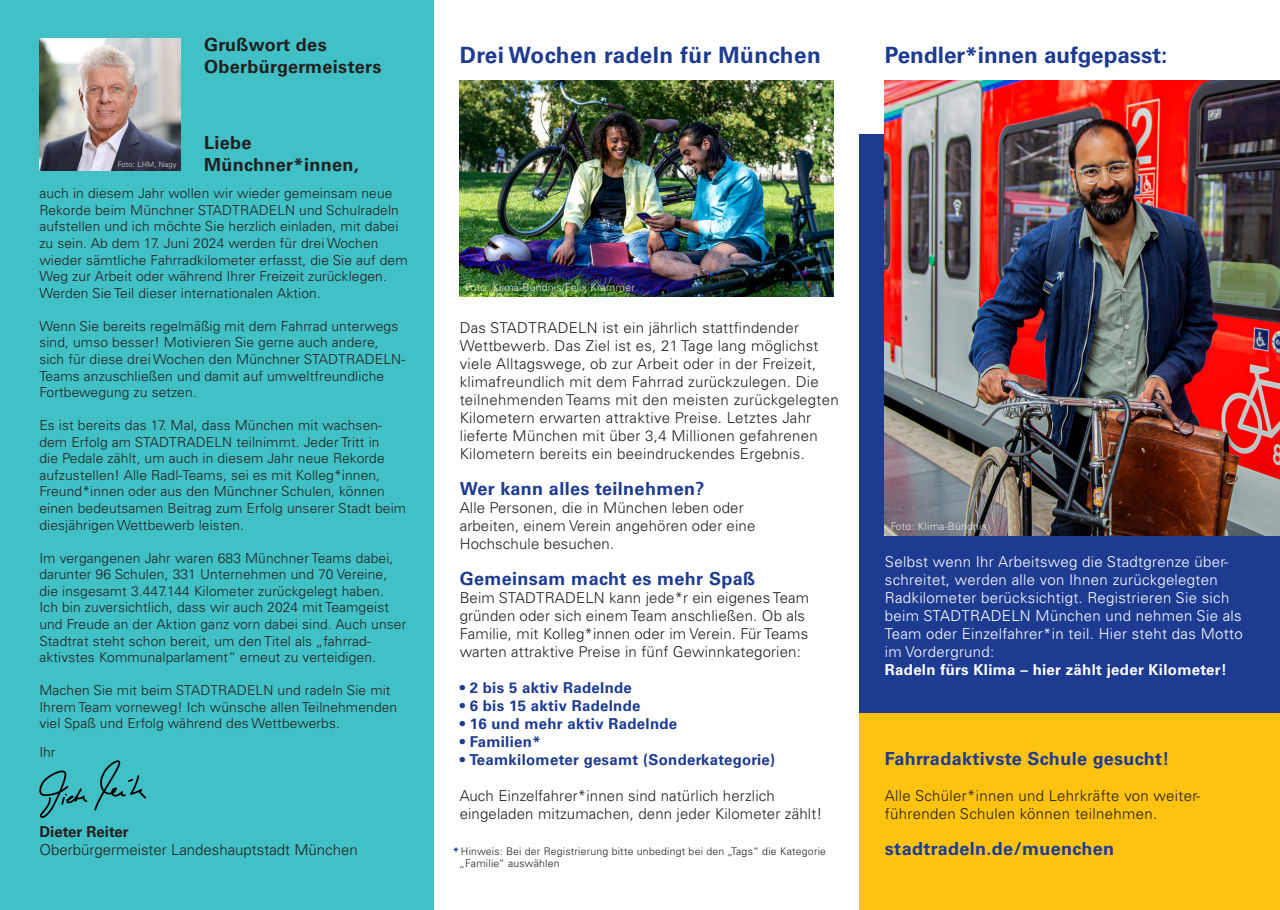
<style>
.page{position:relative;width:1280px;height:910px;background:#fff}
.page>*{position:absolute;margin:0;border:0;box-sizing:border-box;transform-origin:0 0}
.t1{font:700 22.5px "Univers LT Pro 65";letter-spacing:.02em;color:#1e3b92}
.t2{font:700 22.5px "Univers LT Pro 65";color:#1e3b92}
.t3{font:700 18px "Univers LT Pro 65";letter-spacing:.02em;color:#1e3b92}
.t4{font:700 18px "Univers LT Pro 65";letter-spacing:.02em;color:#231f20}
.t5{font:300 15px/18px "Univers LT Pro 45";letter-spacing:.01em;color:#231f20}
.t6{font:300 15px/18px "Univers LT Pro 45";letter-spacing:.02em;color:#fff}
.t7{font:700 15px "Univers LT Pro 65";letter-spacing:.02em;color:#1e3b92}
.t8{font:700 15px "Univers LT Pro 65";color:#231f20}
.t9{font:300 13.8px/16.5px "Univers LT Pro 45";letter-spacing:.01em;color:#231f20}
.t10{font:300 10.5px "Univers LT Pro 45";letter-spacing:.02em;color:#231f20}
.t11{font:300 10.5px "Univers LT Pro 45";letter-spacing:.02em;color:#fff}
.t12{font:300 7.5px "Univers LT Pro 45";letter-spacing:.02em;color:#fff}
.s1{font-family:"Univers LT Pro 65";font-weight:700;color:#1e3b92}
.s2{font-family:"Univers LT Pro 65";font-weight:700}
</style>
<div class="page">
<div style="left:0;top:0;width:434px;height:910px;background:#41c1c6"></div>
<div style="left:859px;top:713px;width:421px;height:197px;background:#fec210"></div>
<div style="left:859px;top:135px;width:421px;height:578px;background:#1e3b92"></div>
<img style="left:885px;top:81px;width:395px;height:455px">
<img style="left:460px;top:81px;width:373px;height:216px">
<svg style="left:39px;top:770px;width:49px;height:48px"></svg>
<svg style="left:94px;top:760px;width:53px;height:51px"></svg>
<img style="left:39px;top:38px;width:141px;height:133px">
<p class="t12" style="left:118px;top:160px;width:60px">Foto: LHM, Nagy</p>
<p class="t4" style="left:204px;top:32px;width:124px">Grußwort des</p>
<p class="t4" style="left:204px;top:54px;width:179px">Oberbürgermeisters</p>
<p class="t4" style="left:204px;top:130px;width:49px">Liebe</p>
<p class="t4" style="left:204px;top:151px;width:156px">Münchner*innen,</p>
<p class="t9" style="left:39px;top:185px;width:370px">auch in diesem Jahr wollen wir wieder gemeinsam neue Rekorde beim Münchner STADTRADELN und Schulradeln aufstellen und ich möchte Sie herzlich einladen, mit dabei zu sein. Ab dem 17. Juni 2024 werden für drei Wochen wieder sämtliche Fahrradkilometer erfasst, die Sie auf dem Weg zur Arbeit oder während Ihrer Freizeit zurücklegen.<br>Werden Sie Teil dieser internationalen Aktion.</p>
<p class="t9" style="left:39px;top:317px;width:367px">Wenn Sie bereits regelmäßig mit dem Fahrrad unterwegs sind, umso besser! Motivieren Sie gerne auch andere, sich für diese drei Wochen den Münchner STADTRADELN-Teams anzuschließen und damit auf umweltfreundliche Fortbewegung zu setzen.</p>
<p class="t9" style="left:39px;top:417px;width:368px">Es ist bereits das 17. Mal, dass München mit wachsen&shy;dem Erfolg am STADTRADELN teilnimmt. Jeder Tritt in<br>die Pedale zählt, um auch in diesem Jahr neue Rekorde aufzustellen! Alle Radl-Teams, sei es mit Kolleg*innen, Freund*innen oder aus den Münchner Schulen, können einen bedeutsamen Beitrag zum Erfolg unserer Stadt beim diesjährigen Wettbewerb leisten.</p>
<p class="t9" style="left:39px;top:549px;width:368px">Im vergangenen Jahr waren 683 Münchner Teams dabei, darunter 96 Schulen, 331 Unternehmen und 70 Vereine, die insgesamt 3.447.144 Kilometer zurückgelegt haben.<br>Ich bin zuversichtlich, dass wir auch 2024 mit Teamgeist und Freude an der Aktion ganz vorn dabei sind. Auch unser Stadtrat steht schon bereit, um den Titel als „fahrrad&shy;aktivstes Kommunalparlament“ erneut zu verteidigen.</p>
<p class="t9" style="left:39px;top:682px;width:359px">Machen Sie mit beim STADTRADELN und radeln Sie mit<br>Ihrem Team vorneweg! Ich wünsche allen Teilnehmenden viel Spaß und Erfolg während des Wettbewerbs.</p>
<p class="t9" style="left:39px;top:743px;width:18px">Ihr</p>
<p class="t8" style="left:39px;top:821px;width:91px">Dieter Reiter</p>
<p class="t5" style="left:39px;top:840px;width:320px">Oberbürgermeister Landeshauptstadt München</p>
<p class="t1" style="left:460px;top:39px;width:363px">Drei Wochen radeln für München</p>
<p class="t2" style="left:885px;top:39px;width:284px">Pendler*innen aufgepasst:</p>
<p class="t11" style="left:465px;top:281px;width:171px">Foto: Klima-Bündnis/Felix Krammer</p>
<p class="t5" style="left:460px;top:318px;width:381px">Das STADTRADELN ist ein jährlich stattfindender Wettbewerb. Das Ziel ist es, 21 Tage lang möglichst viele Alltagswege, ob zur Arbeit oder in der Freizeit, klimafreundlich mit dem Fahrrad zurückzulegen. Die teilnehmenden Teams mit den meisten zurückgelegten Kilometern erwarten attraktive Preise. Letztes Jahr lieferte München mit über 3,4 Millionen gefahrenen Kilometern bereits ein beeindruckendes Ergebnis.</p>
<p class="t3" style="left:460px;top:475px;width:246px">Wer kann alles teilnehmen?</p>
<p class="t5" style="left:460px;top:498px;width:286px">Alle Personen, die in München leben oder</p>
<p class="t5" style="left:460px;top:516px;width:297px">arbeiten, einem Verein angehören oder eine</p>
<p class="t5" style="left:460px;top:534px;width:156px">Hochschule besuchen.</p>
<p class="t3" style="left:460px;top:565px;width:297px">Gemeinsam macht es mehr Spaß</p>
<p class="t5" style="left:460px;top:588px;width:351px">Beim STADTRADELN kann jede*r ein eigenes Team gründen oder sich einem Team anschließen. Ob als Familie, mit Kolleg*innen oder im Verein. Für Teams warten attraktive Preise in fünf Gewinnkategorien:</p>
<p class="t7" style="left:460px;top:677px;width:174px">• 2 bis 5 aktiv Radelnde</p>
<p class="t7" style="left:460px;top:695px;width:182px">• 6 bis 15 aktiv Radelnde</p>
<p class="t7" style="left:460px;top:713px;width:219px">• 16 und mehr aktiv Radelnde</p>
<p class="t7" style="left:460px;top:731px;width:83px">• Familien*</p>
<p class="t7" style="left:460px;top:749px;width:317px">• Teamkilometer gesamt (Sonderkategorie)</p>
<p class="t5" style="left:460px;top:786px;width:317px">Auch Einzelfahrer*innen sind natürlich herzlich</p>
<p class="t5" style="left:460px;top:804px;width:364px">eingeladen mitzumachen, denn jeder Kilometer zählt!</p>
<p class="t10" style="left:453px;top:844px;width:374px"><span class="s1">*</span> Hinweis: Bei der Registrierung bitte unbedingt bei den „Tags“ die Kategorie</p>
<p class="t10" style="left:459px;top:857px;width:102px">„Familie“ auswählen</p>
<p class="t11" style="left:890px;top:520px;width:98px">Foto: Klima-Bündnis</p>
<p class="t6" style="left:885px;top:552px;width:359px">Selbst wenn Ihr Arbeitsweg die Stadtgrenze über&shy;schreitet, werden alle von Ihnen zurückgelegten Radkilometer berücksichtigt. Registrieren Sie sich beim STADTRADELN München und nehmen Sie als Team oder Einzelfahrer*in teil. Hier steht das Motto im Vordergrund:<br><span class="s2">Radeln fürs Klima – hier zählt jeder Kilometer!</span></p>
<p class="t3" style="left:885px;top:745px;width:286px">Fahrradaktivste Schule gesucht!</p>
<p class="t5" style="left:885px;top:786px;width:317px">Alle Schüler*innen und Lehrkräfte von weiter&shy;führenden Schulen können teilnehmen.</p>
<p class="t3" style="left:885px;top:835px;width:231px">stadtradeln.de/muenchen</p>
</div>
